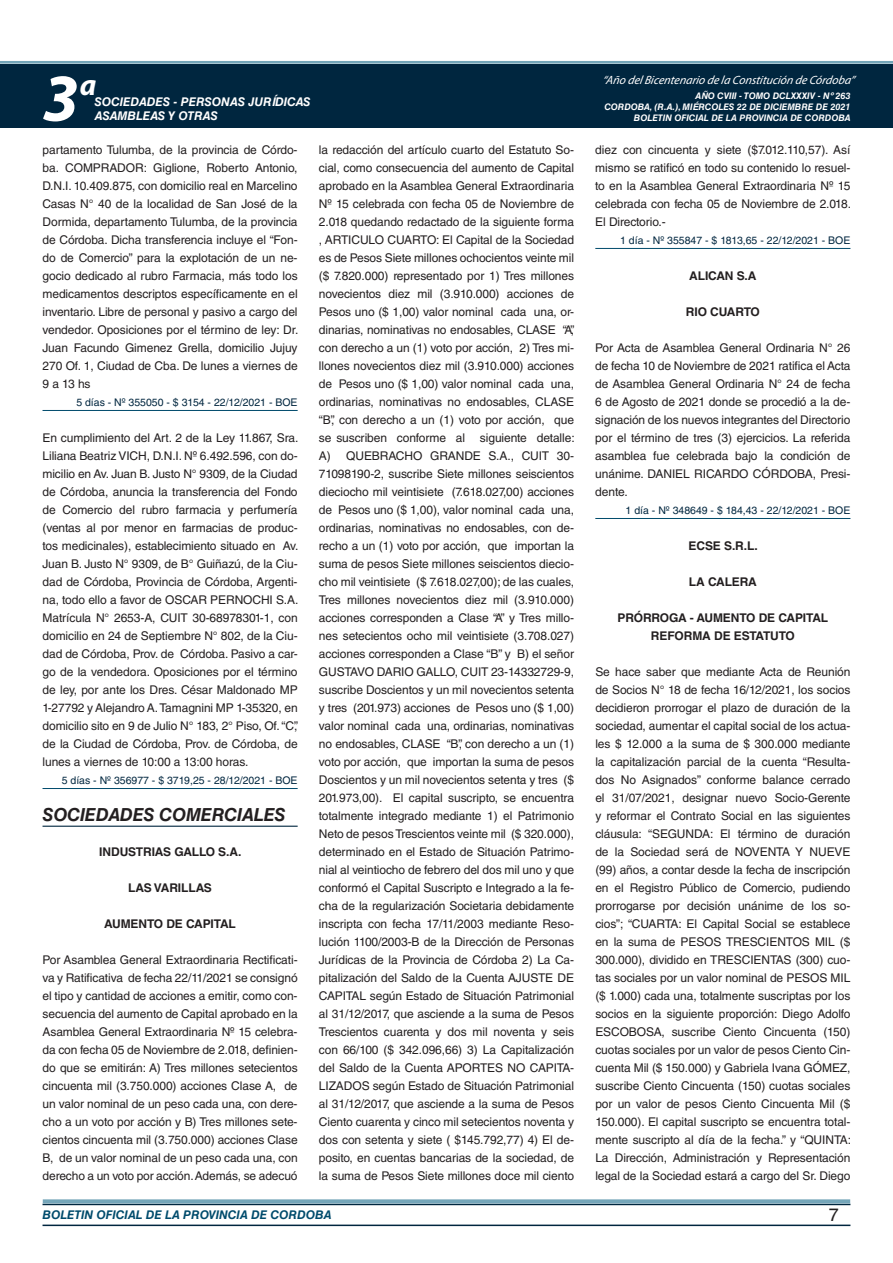
<style>
.page{position:relative;width:893px;height:1263px;background:#fff}
.page>*{position:absolute;margin:0;border:0;box-sizing:border-box;transform-origin:0 0}
.t1{font:italic 700 67.5px "Myriad Pro";color:#fff}
.t2{font:italic 700 30px "Myriad Pro";color:#fff}
.t3{font:italic 700 18px "Helvetica LT Std";letter-spacing:-.01em;color:#231f20}
.t4{font:18px "Helvetica LT Std";color:#231f20}
.t5{font:12px/18px "Helvetica LT Std";letter-spacing:-.01em;color:#231f20;text-align:justify}
.t6{font:700 12px/18px "Helvetica LT Std";letter-spacing:-.01em;color:#231f20;text-align:center}
.t7{font:italic 12px "Myriad Pro";color:#fff}
.t8{font:italic 700 12px "Helvetica LT Std";color:#fff}
.t9{font:italic 700 12px "Helvetica LT Std";color:#004b6c}
.t10{font:10.5px "Helvetica LT Std";color:#00263f}
.t11{font:italic 700 9px/10.8px "Helvetica LT Std";color:#fff;text-align:right}
</style>
<div class="page">
<div style="left:0;top:61px;width:893px;height:6px;background:#fff;opacity:.75"></div>
<div style="left:0;top:64px;width:893px;height:64px;background:#00263f"></div>
<hr style="left:43px;top:1224px;width:807px;height:2px;background:#00263f">
<div style="left:42px;top:1198px;width:809px;height:8px;background:#fff;opacity:.75"></div>
<hr style="left:43px;top:410px;width:255px;height:1px;background:#004b6c">
<hr style="left:43px;top:788px;width:255px;height:1px;background:#004b6c">
<hr style="left:43px;top:826px;width:255px;height:1px;background:#00263f">
<hr style="left:595px;top:248px;width:255px;height:1px;background:#004b6c">
<hr style="left:595px;top:518px;width:255px;height:1px;background:#004b6c">
<h1 class="t1" style="left:43px;top:54px;width:38px">3</h1>
<h2 class="t2" style="left:80px;top:66px;width:18px">a</h2>
<p class="t8" style="left:95px;top:94px;width:217px">SOCIEDADES - PERSONAS JURÍDICAS</p>
<p class="t8" style="left:95px;top:109px;width:125px">ASAMBLEAS Y OTRAS</p>
<p class="t7" style="left:603px;top:72px;width:254px">“Año delBicentenario de la Constitución de Córdoba”</p>
<p class="t11" style="left:604px;top:91px;width:248px">AÑO CVIII - TOMO DCLXXXIV - Nº 263<br>CORDOBA, (R.A.), MIÉRCOLES 22 DE DICIEMBRE DE 2021<br>BOLETIN OFICIAL DE LA PROVINCIA DE CORDOBA</p>
<p class="t5" style="left:43px;top:141px;width:257px">partamento Tulumba, de la provincia de Córdo&shy;ba. COMPRADOR: Giglione, Roberto Antonio, D.N.I. 10.409.875, con domicilio real en Marcelino Casas N° 40 de la localidad de San José de la Dormida, departamento Tulumba, de la provincia de Córdoba. Dicha transferencia incluye el “Fon&shy;do de Comercio” para la explotación de un ne&shy;gocio dedicado al rubro Farmacia, más todo los medicamentos descriptos específicamente en el inventario. Libre de personal y pasivo a cargo del vendedor. Oposiciones por el término de ley: Dr.<br>Juan Facundo Gimenez Grella, domicilio Jujuy 270 Of. 1, Ciudad de Cba. De lunes a viernes de 9 a 13 hs</p>
<p class="t10" style="left:76px;top:396px;width:223px">5 días - Nº 355050 - $ 3154 - 22/12/2021 - BOE</p>
<p class="t5" style="left:43px;top:429px;width:257px">En cumplimiento del Art. 2 de la Ley 11.867, Sra.<br>Liliana Beatriz VICH, D.N.I. Nº 6.492.596, con do&shy;micilio en Av. Juan B. Justo N° 9309, de la Ciudad de Córdoba, anuncia la transferencia del Fondo de Comercio del rubro farmacia y perfumería (ventas al por menor en farmacias de produc&shy;tos medicinales), establecimiento situado en Av.<br>Juan B. Justo N° 9309, de B° Guiñazú, de la Ciu&shy;dad de Córdoba, Provincia de Córdoba, Argenti&shy;na, todo ello a favor de OSCAR PERNOCHI S.A.<br>Matrícula N° 2653-A, CUIT 30-68978301-1, con domicilio en 24 de Septiembre N° 802, de la Ciu&shy;dad de Córdoba, Prov. de Córdoba. Pasivo a car&shy;go de la vendedora. Oposiciones por el término de ley, por ante los Dres. César Maldonado MP 1-27792 y Alejandro A. Tamagnini MP 1-35320, en domicilio sito en 9 de Julio N° 183, 2° Piso, Of. “C”, de la Ciudad de Córdoba, Prov. de Córdoba, de lunes a viernes de 10:00 a 13:00 horas.</p>
<p class="t10" style="left:62px;top:774px;width:237px">5 días - Nº 356977 - $ 3719,25 - 28/12/2021 - BOE</p>
<h3 class="t3" style="left:43px;top:804px;width:244px">SOCIEDADES COMERCIALES</h3>
<p class="t6" style="left:99px;top:842px;width:144px">INDUSTRIAS GALLO S.A.</p>
<p class="t6" style="left:128px;top:878px;width:85px">LAS VARILLAS</p>
<p class="t6" style="left:104px;top:914px;width:18px">AUMENTO</p>
<p class="t6" style="left:166px;top:914px;width:36px">DE CAPITAL</p>
<p class="t5" style="left:43px;top:951px;width:257px">Por Asamblea General Extraordinaria Rectificati&shy;va y Ratificativa de fecha 22/11/2021 se consignó el tipo y cantidad de acciones a emitir, como con&shy;secuencia del aumento de Capital aprobado en la Asamblea General Extraordinaria Nº 15 celebra&shy;da con fecha 05 de Noviembre de 2.018, definien&shy;do que se emitirán: A) Tres millones setecientos cincuenta mil (3.750.000) acciones Clase A, de un valor nominal de un peso cada una, con dere&shy;cho a un voto por acción y B) Tres millones sete&shy;cientos cincuenta mil (3.750.000) acciones Clase B, de un valor nominal de un peso cada una, con derecho a un voto por acción. Además, se adecuó</p>
<p class="t5" style="left:319px;top:141px;width:257px">la redacción del artículo cuarto del Estatuto So&shy;cial, como consecuencia del aumento de Capital aprobado en la Asamblea General Extraordinaria Nº 15 celebrada con fecha 05 de Noviembre de 2.018 quedando redactado de la siguiente forma , ARTICULO CUARTO: El Capital de la Sociedad es de Pesos Siete millones ochocientos veinte mil ($ 7.820.000) representado por 1) Tres millones novecientos diez mil (3.910.000) acciones de Pesos uno ($ 1,00) valor nominal cada una, or&shy;dinarias, nominativas no endosables, CLASE “A”, con derecho a un (1) voto por acción, 2) Tres mi&shy;llones novecientos diez mil (3.910.000) acciones de Pesos uno ($ 1,00) valor nominal cada una, ordinarias, nominativas no endosables, CLASE “B”, con derecho a un (1) voto por acción, que se suscriben conforme al siguiente detalle:<br>A) QUEBRACHO GRANDE S.A., CUIT 30- 71098190-2, suscribe Siete millones seiscientos dieciocho mil veintisiete (7.618.027,00) acciones de Pesos uno ($ 1,00), valor nominal cada una, ordinarias, nominativas no endosables, con de&shy;recho a un (1) voto por acción, que importan la suma de pesos Siete millones seiscientos diecio&shy;cho mil veintisiete ($ 7.618.027,00); de las cuales, Tres millones novecientos diez mil (3.910.000) acciones corresponden a Clase “A” y Tres millo&shy;nes setecientos ocho mil veintisiete (3.708.027) acciones corresponden a Clase “B” y B) el señor GUSTAVO DARIO GALLO, CUIT 23-14332729-9, suscribe Doscientos y un mil novecientos setenta y tres (201.973) acciones de Pesos uno ($ 1,00) valor nominal cada una, ordinarias, nominativas no endosables, CLASE “B”, con derecho a un (1) voto por acción, que importan la suma de pesos Doscientos y un mil novecientos setenta y tres ($ 201.973,00). El capital suscripto, se encuentra totalmente integrado mediante 1) el Patrimonio Neto de pesos Trescientos veinte mil ($ 320.000), determinado en el Estado de Situación Patrimo&shy;nial al veintiocho de febrero del dos mil uno y que conformó el Capital Suscripto e Integrado a la fe&shy;cha de la regularización Societaria debidamente inscripta con fecha 17/11/2003 mediante Reso&shy;lución 1100/2003-B de la Dirección de Personas Jurídicas de la Provincia de Córdoba 2) La Ca&shy;pitalización del Saldo de la Cuenta AJUSTE DE CAPITAL según Estado de Situación Patrimonial al 31/12/2017, que asciende a la suma de Pesos Trescientos cuarenta y dos mil noventa y seis con 66/100 ($ 342.096,66) 3) La Capitalización del Saldo de la Cuenta APORTES NO CAPITA-LIZADOS según Estado de Situación Patrimonial al 31/12/2017, que asciende a la suma de Pesos Ciento cuarenta y cinco mil setecientos noventa y dos con setenta y siete ( $145.792,77) 4) El de&shy;posito, en cuentas bancarias de la sociedad, de la suma de Pesos Siete millones doce mil ciento</p>
<p class="t5" style="left:595px;top:141px;width:257px">diez con cincuenta y siete ($7.012.110,57). Así mismo se ratificó en todo su contenido lo resuel&shy;to en la Asamblea General Extraordinaria Nº 15 celebrada con fecha 05 de Noviembre de 2.018.<br>El Directorio.-</p>
<p class="t10" style="left:620px;top:234px;width:232px">1 día - Nº 355847 - $ 1813,65 - 22/12/2021 - BOE</p>
<p class="t6" style="left:689px;top:266px;width:69px">ALICAN S.A</p>
<p class="t6" style="left:686px;top:302px;width:75px">RIO CUARTO</p>
<p class="t5" style="left:595px;top:339px;width:257px">Por Acta de Asamblea General Ordinaria N° 26 de fecha 10 de Noviembre de 2021 ratifica el Acta de Asamblea General Ordinaria N° 24 de fecha 6 de Agosto de 2021 donde se procedió a la de&shy;signación de los nuevos integrantes del Directorio por el término de tres (3) ejercicios. La referida asamblea fue celebrada bajo la condición de unánime. DANIEL RICARDO CÓRDOBA, Presi&shy;dente.</p>
<p class="t10" style="left:626px;top:504px;width:226px">1 día - Nº 348649 - $ 184,43 - 22/12/2021 - BOE</p>
<p class="t6" style="left:689px;top:536px;width:71px">ECSE S.R.L.</p>
<p class="t6" style="left:689px;top:572px;width:69px">LA CALERA</p>
<p class="t6" style="left:617px;top:608px;width:212px">PRÓRROGA - AUMENTO DE CAPITAL<br>REFORMA DE ESTATUTO</p>
<p class="t5" style="left:595px;top:663px;width:257px">Se hace saber que mediante Acta de Reunión de Socios N° 18 de fecha 16/12/2021, los socios decidieron prorrogar el plazo de duración de la sociedad, aumentar el capital social de los actua&shy;les $ 12.000 a la suma de $ 300.000 mediante la capitalización parcial de la cuenta “Resulta&shy;dos No Asignados” conforme balance cerrado el 31/07/2021, designar nuevo Socio-Gerente y reformar el Contrato Social en las siguientes cláusula: “SEGUNDA: El término de duración de la Sociedad será de NOVENTA Y NUEVE (99) años, a contar desde la fecha de inscripción en el Registro Público de Comercio, pudiendo prorrogarse por decisión unánime de los so&shy;cios”; “CUARTA: El Capital Social se establece en la suma de PESOS TRESCIENTOS MIL ($ 300.000), dividido en TRESCIENTAS (300) cuo&shy;tas sociales por un valor nominal de PESOS MIL ($ 1.000) cada una, totalmente suscriptas por los socios en la siguiente proporción: Diego Adolfo ESCOBOSA, suscribe Ciento Cincuenta (150) cuotas sociales por un valor de pesos Ciento Cin&shy;cuenta Mil ($ 150.000) y Gabriela Ivana GÓMEZ, suscribe Ciento Cincuenta (150) cuotas sociales por un valor de pesos Ciento Cincuenta Mil ($ 150.000). El capital suscripto se encuentra total&shy;mente suscripto al día de la fecha.” y “QUINTA:<br>La Dirección, Administración y Representación legal de la Sociedad estará a cargo del Sr. Diego</p>
<p class="t9" style="left:43px;top:1208px;width:290px">BOLETIN OFICIAL DE LA PROVINCIA DE CORDOBA</p>
<h3 class="t4" style="left:829px;top:1204px;width:12px">7</h3>
</div>
